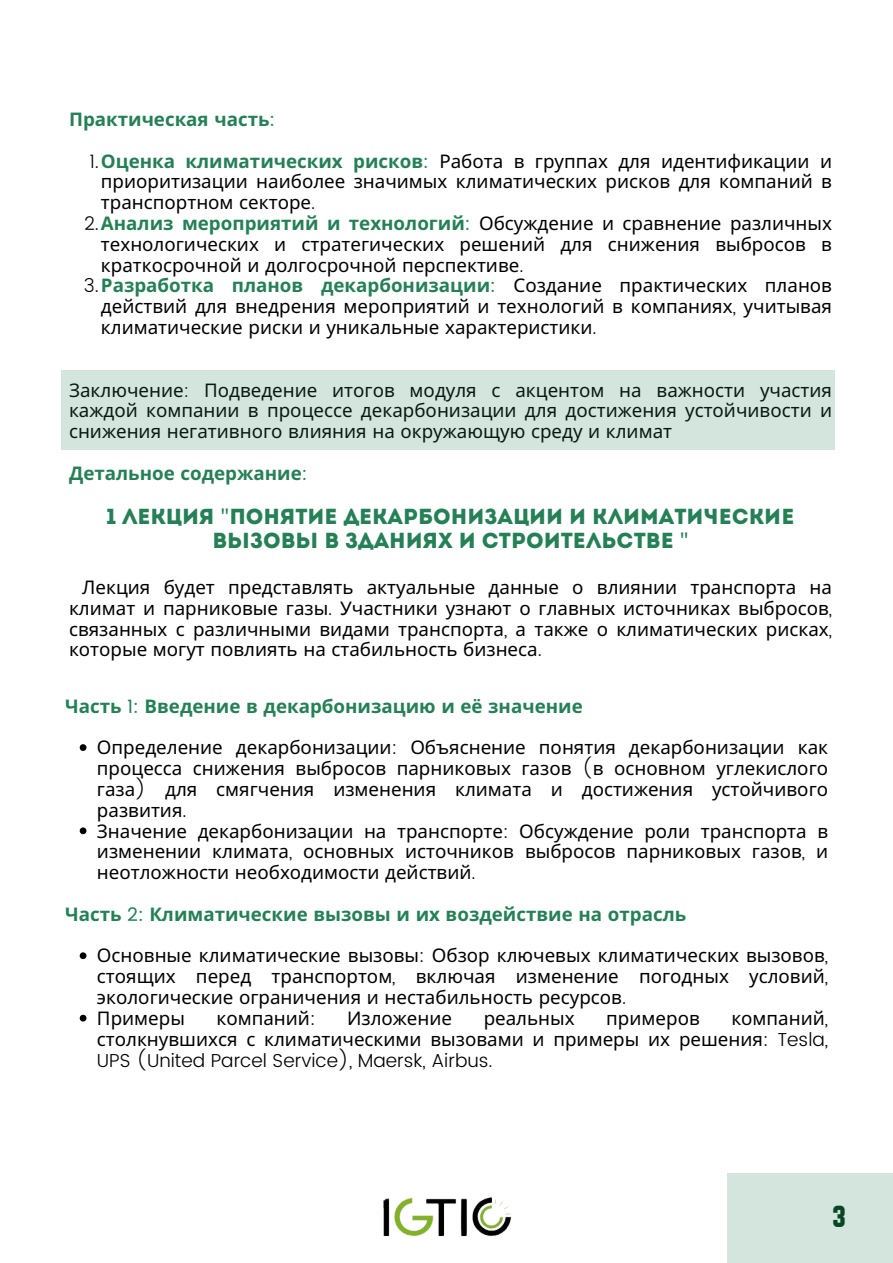
<style>
.page{position:relative;width:893px;height:1263px;background:#fff}
.page>*{position:absolute;margin:0;border:0;box-sizing:border-box;transform-origin:0 0}
.t1{font:31.35px "Cheddar";color:#013919}
.t2{font:21.75px/24.2px "Intro";color:#258056;text-align:center}
.t3{font:18.75px/20.9px "Noto Sans";color:#000;text-align:justify}
.t4{font:700 18.75px "Noto Sans";color:#258056}
.s1{font-family:"Poppins";font-weight:400}
.s2{font-family:"Poppins";font-weight:300}
.s3{font-weight:700;color:#258056}
.s4{font-family:"Poppins";color:#258056}
.s5{font-family:"Noto Sans"}
</style>
<div class="page">
<img style="left:383px;top:1197px;width:129px;height:40px">
<div style="left:728px;top:1174px;width:165px;height:89px;background:#d3e5dd"></div>
<div style="left:62px;top:370px;width:773px;height:80px;background:#d3e5dd"></div>
<svg style="left:80px;top:744px;width:6px;height:7px"></svg>
<svg style="left:80px;top:827px;width:6px;height:7px"></svg>
<svg style="left:80px;top:952px;width:6px;height:7px"></svg>
<svg style="left:80px;top:1015px;width:6px;height:6px"></svg>
<p class="t4" style="left:69px;top:106px;width:208px">Практическая часть<span class="s1">:</span></p>
<p class="t3" style="left:101px;top:150px;width:732px;text-indent:-11px"><span class="s2">1.</span><span class="s3">Оценка климатических рисков</span><span class="s4">:</span> Работа в группах для идентификации и приоритизации наиболее значимых климатических рисков для компаний в транспортном секторе<span class="s2">.</span></p>
<p class="t3" style="left:101px;top:212px;width:732px;text-indent:-17px"><span class="s2">2.</span><span class="s3">Анализ мероприятий и технологий</span><span class="s4">:</span> Обсуждение и сравнение различных технологических и стратегических решений для снижения выбросов в краткосрочной и долгосрочной перспективе<span class="s2">.</span></p>
<p class="t3" style="left:101px;top:275px;width:732px;text-indent:-17px"><span class="s2">3.</span><span class="s3">Разработка планов декарбонизации</span><span class="s4">:</span> Создание практических планов действий для внедрения мероприятий и технологий в компаниях<span class="s2">,</span> учитывая климатические риски и уникальные характеристики<span class="s2">.</span></p>
<p class="t3" style="left:69px;top:379px;width:764px">Заключение<span class="s2">:</span> Подведение итогов модуля с акцентом на важности участия каждой компании в процессе декарбонизации для достижения устойчивости и снижения негативного влияния на окружающую среду и климат</p>
<p class="t4" style="left:69px;top:460px;width:240px">Детальное содержание<span class="s1">:</span></p>
<p class="t2" style="left:107px;top:506px;width:689px">1 Лекция <span class="s5">"</span>Понятие декарбонизации и климатические вызовы в зданиях и строительстве <span class="s5">"</span></p>
<p class="t3" style="left:69px;top:576px;width:764px;text-indent:13px">Лекция будет представлять актуальные данные о влиянии транспорта на климат и парниковые газы<span class="s2">.</span> Участники узнают о главных источниках выбросов<span class="s2">, </span>связанных с различными видами транспорта<span class="s2">,</span> а также о климатических рисках<span class="s2">, </span>которые могут повлиять на стабильность бизнеса<span class="s2">.</span></p>
<p class="t4" style="left:65px;top:693px;width:519px">Часть <span class="s1">1:</span> Введение в декарбонизацию и её значение</p>
<p class="t3" style="left:97px;top:737px;width:732px">Определение декарбонизации<span class="s2">:</span> Объяснение понятия декарбонизации как процесса снижения выбросов парниковых газов <span class="s2">(</span>в основном углекислого газа<span class="s2">)</span> для смягчения изменения климата и достижения устойчивого развития<span class="s2">.</span></p>
<p class="t3" style="left:97px;top:820px;width:732px">Значение декарбонизации на транспорте<span class="s2">:</span> Обсуждение роли транспорта в изменении климата<span class="s2">,</span> основных источников выбросов парниковых газов<span class="s2">,</span> и неотложности необходимости действий<span class="s2">.</span></p>
<p class="t4" style="left:65px;top:901px;width:623px">Часть <span class="s1">2:</span> Климатические вызовы и их воздействие на отрасль</p>
<p class="t3" style="left:97px;top:945px;width:732px">Основные климатические вызовы<span class="s2">:</span> Обзор ключевых климатических вызовов<span class="s2">, </span>стоящих перед транспортом<span class="s2">,</span> включая изменение погодных условий<span class="s2">, </span>экологические ограничения и нестабильность ресурсов<span class="s2">.</span></p>
<p class="t3" style="left:97px;top:1007px;width:89px">Примеры</p>
<p class="t3" style="left:216px;top:1007px;width:101px">компаний<span class="s2">:</span></p>
<p class="t3" style="left:347px;top:1007px;width:106px">Изложение</p>
<p class="t3" style="left:484px;top:1007px;width:93px">реальных</p>
<p class="t3" style="left:606px;top:1007px;width:95px">примеров</p>
<p class="t3" style="left:97px;top:1007px;width:732px;text-indent:634px">компаний<span class="s2">, </span>столкнувшихся с климатическими вызовами и примеры их решения<span class="s2">: Tesla, UPS (United Parcel Service), Maersk, Airbus.</span></p>
<p class="t1" style="left:832px;top:1202px;width:15px">3</p>
</div>
